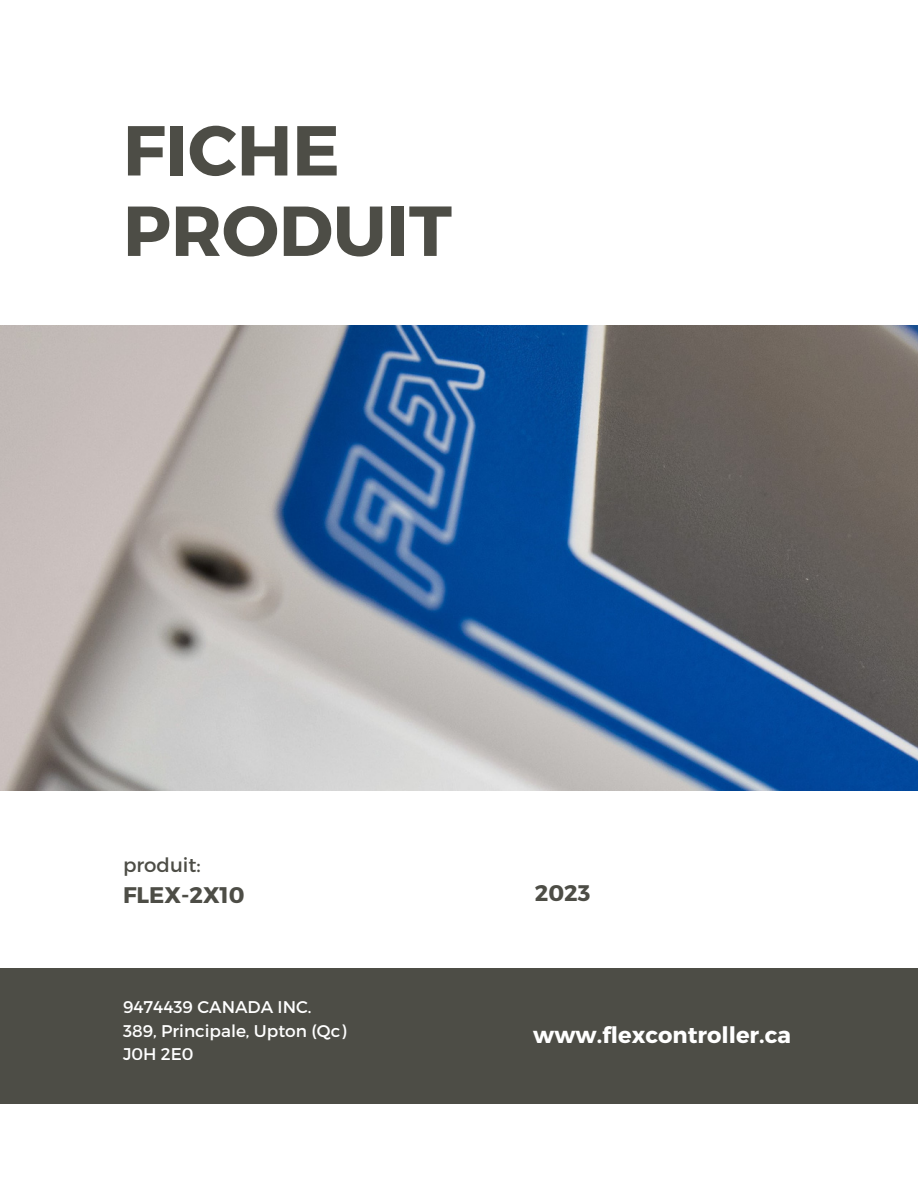
<style>
.page{position:relative;width:918px;height:1188px;background:#fff}
.page>*{position:absolute;margin:0;border:0;box-sizing:border-box;transform-origin:0 0}
.t1{font:700 70.5px/80.4px "Montserrat";color:#4d4d46}
.t2{font:700 22.5px "Montserrat";color:#fff}
.t3{font:700 22.5px "Montserrat";color:#4d4d46}
.t4{font:19.8px "Montserrat";color:#4d4d46}
.t5{font:16.95px/23.2px "Montserrat";color:#fff}
</style>
<div class="page">
<img style="left:0;top:325px;width:918px;height:466px">
<div style="left:0;top:968px;width:918px;height:136px;background:#4d4d46"></div>
<h1 class="t1" style="left:123px;top:107px;width:330px">FICHE<br>PRODUIT</h1>
<p class="t4" style="left:123px;top:852px;width:79px">produit:</p>
<h2 class="t3" style="left:123px;top:880px;width:123px">FLEX-2X10</h2>
<h2 class="t3" style="left:535px;top:879px;width:57px">2023</h2>
<p class="t5" style="left:123px;top:995px;width:225px">9474439 CANADA INC.<br>389, Principale, Upton (Qc)<br>J0H 2E0</p>
<h2 class="t2" style="left:533px;top:1021px;width:259px">www.flexcontroller.ca</h2>
</div>
